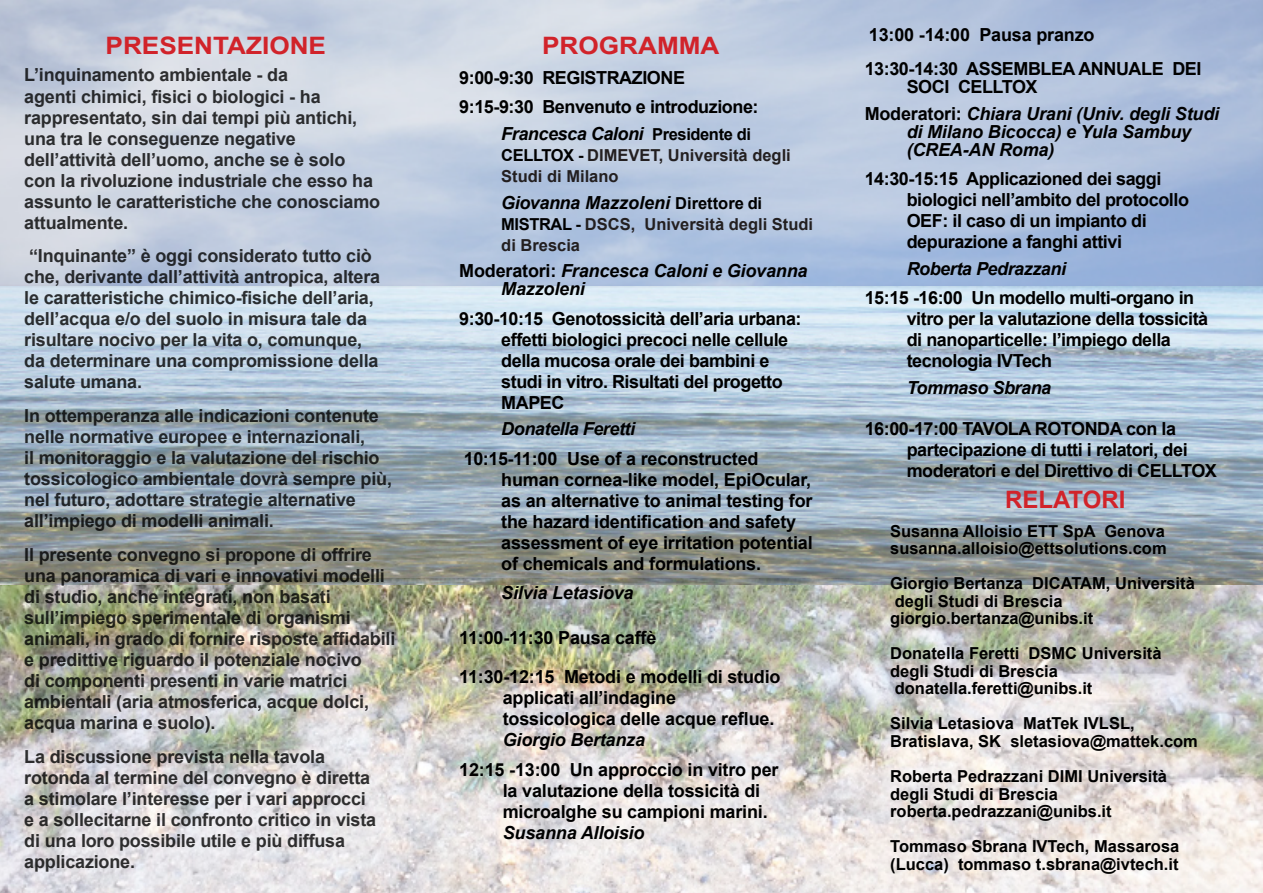
<style>
.page{position:relative;width:1263px;height:893px;background:#fff}
.page>*{position:absolute;margin:0;border:0;box-sizing:border-box;transform-origin:0 0}
.t1{font:700 24px "Arial";color:#d1232a;scale:1.09 1}
.t2{font:700 24px "Arial";color:#d1232a}
.t3{font:700 18px/21px "Arial";letter-spacing:-.01em;color:#000}
.t4{font:italic 700 18px/18px "Arial";letter-spacing:-.01em;color:#000}
.t5{font:700 16.5px "Arial";color:#000}
.t6{font:700 16.5px/21px "Arial";color:#231f20}
.s1{font-style:normal;font-size:16.5px}
.s2{color:#000}
.s3{font-style:normal}
</style>
<div class="page">
<img style="left:0;top:584px;width:1263px;height:309px">
<img style="left:0;top:0;width:1263px;height:584px">
<p class="t1" style="left:106px;top:30px;width:204px">PRESENTAZIONE</p>
<p class="t1" style="left:542px;top:30px;width:164px">PROGRAMMA</p>
<p class="t3" style="left:459px;top:68px;width:227px">9:00-9:30 REGISTRAZIONE</p>
<p class="t3" style="left:459px;top:97px;width:301px">9:15-9:30 Benvenuto e introduzione:</p>
<p class="t4" style="left:501px;top:125px;width:251px">Francesca Caloni <span class="s1">Presidente di</span></p>
<p class="t6" style="left:501px;top:145px;width:291px"><span class="s2">CELLTOX -</span> DIMEVET, Università degli<br>Studi di Milano</p>
<p class="t4" style="left:501px;top:194px;width:262px">Giovanna Mazzoleni <span class="s1">Direttore di</span></p>
<p class="t6" style="left:501px;top:214px;width:313px"><span class="s2">MISTRAL -</span> DSCS, Università degli Studi di Brescia</p>
<p class="t4" style="left:501px;top:262px;width:308px;text-indent:-42px"><span class="s3">Moderatori:</span> Francesca Caloni e Giovanna<br>Mazzoleni</p>
<p class="t3" style="left:501px;top:308px;width:302px;text-indent:-42px">9:30-10:15 Genotossicità dell’aria urbana: effetti biologici precoci nelle cellule della mucosa orale dei bambini e studi in vitro. Risultati del progetto<br>MAPEC</p>
<p class="t4" style="left:501px;top:420px;width:135px">Donatella Feretti</p>
<p class="t3" style="left:501px;top:448px;width:313px;text-indent:-37px">10:15-11:00 Use of a reconstructed human cornea-like model, EpiOcular, as an alternative to animal testing for the hazard identification and safety assessment of eye irritation potential of chemicals and formulations.</p>
<p class="t4" style="left:501px;top:584px;width:134px">Silvia Letasiova</p>
<p class="t3" style="left:459px;top:627px;width:199px">11:00-11:30 Pausa caffè</p>
<p class="t3" style="left:459px;top:666px;width:323px">11:30-12:15 Metodi e modelli di studio</p>
<p class="t3" style="left:503px;top:687px;width:175px">applicati all’indagine</p>
<p class="t3" style="left:503px;top:708px;width:273px">tossicologica delle acque reflue.</p>
<p class="t4" style="left:503px;top:731px;width:144px">Giorgio Bertanza</p>
<p class="t3" style="left:503px;top:759px;width:277px;text-indent:-44px">12:15 -13:00 Un approccio in vitro per la valutazione della tossicità di microalghe su campioni marini.</p>
<p class="t4" style="left:503px;top:824px;width:143px">Susanna Alloisio</p>
<p class="t3" style="left:24px;top:65px;width:357px">L’inquinamento ambientale - da<br>agenti chimici, fisici o biologici - ha rappresentato, sin dai tempi più antichi, una tra le conseguenze negative dell’attività dell’uomo, anche se è solo con la rivoluzione industriale che esso ha assunto le caratteristiche che conosciamo attualmente.</p>
<p class="t3" style="left:24px;top:246px;width:358px">“Inquinante” è oggi considerato tutto ciò che, derivante dall’attività antropica, altera le caratteristiche chimico-fisiche dell’aria, dell’acqua e/o del suolo in misura tale da risultare nocivo per la vita o, comunque, da determinare una compromissione della salute umana.</p>
<p class="t3" style="left:24px;top:406px;width:369px">In ottemperanza alle indicazioni contenute nelle normative europee e internazionali,<br>il monitoraggio e la valutazione del rischio tossicologico ambientale dovrà sempre più, nel futuro, adottare strategie alternative all’impiego di modelli animali.</p>
<p class="t3" style="left:24px;top:545px;width:373px">Il presente convegno si propone di offrire una panoramica di vari e innovativi modelli di studio, anche integrati, non basati sull’impiego sperimentale di organismi animali, in grado di fornire risposte affidabili e predittive riguardo il potenziale nocivo<br>di componenti presenti in varie matrici ambientali (aria atmosferica, acque dolci, acqua marina e suolo).</p>
<p class="t3" style="left:24px;top:746px;width:354px">La discussione prevista nella tavola rotonda al termine del convegno è diretta a stimolare l’interesse per i vari approcci e a sollecitarne il confronto critico in vista di una loro possibile utile e più diffusa applicazione.</p>
<p class="t3" style="left:869px;top:25px;width:227px">13:00 -14:00 Pausa pranzo</p>
<p class="t3" style="left:907px;top:61px;width:296px;line-height:18px;text-indent:-42px">13:30-14:30 ASSEMBLEA ANNUALE DEI<br>SOCI CELLTOX</p>
<p class="t4" style="left:907px;top:105px;width:314px;text-indent:-42px"><span class="s3">Moderatori:</span> Chiara Urani (Univ. degli Studi di Milano Bicocca) e Yula Sambuy (CREA-AN Roma)</p>
<p class="t3" style="left:907px;top:169px;width:284px;text-indent:-42px">14:30-15:15 Applicazioned dei saggi biologici nell’ambito del protocollo OEF: il caso di un impianto di depurazione a fanghi attivi</p>
<p class="t4" style="left:907px;top:260px;width:161px">Roberta Pedrazzani</p>
<p class="t3" style="left:907px;top:288px;width:303px;text-indent:-42px">15:15 -16:00 Un modello multi-organo in vitro per la valutazione della tossicità di nanoparticelle: l’impiego della tecnologia IVTech</p>
<p class="t4" style="left:907px;top:379px;width:146px">Tommaso Sbrana</p>
<p class="t3" style="left:907px;top:419px;width:312px;text-indent:-42px">16:00-17:00 TAVOLA ROTONDA con la partecipazione di tutti i relatori, dei moderatori e del Direttivo di CELLTOX</p>
<p class="t2" style="left:1005px;top:484px;width:122px">RELATORI</p>
<p class="t5" style="left:890px;top:520px;width:276px">Susanna Alloisio ETT SpA Genova</p>
<p class="t5" style="left:890px;top:538px;width:278px">susanna.alloisio@ettsolutions.com</p>
<p class="t5" style="left:890px;top:573px;width:306px">Giorgio Bertanza DICATAM, Università</p>
<p class="t5" style="left:895px;top:590px;width:169px">degli Studi di Brescia</p>
<p class="t5" style="left:890px;top:608px;width:205px">giorgio.bertanza@unibs.it</p>
<p class="t5" style="left:890px;top:643px;width:273px">Donatella Feretti DSMC Università</p>
<p class="t5" style="left:890px;top:660px;width:169px">degli Studi di Brescia</p>
<p class="t5" style="left:895px;top:678px;width:199px">donatella.feretti@unibs.it</p>
<p class="t5" style="left:890px;top:713px;width:246px">Silvia Letasiova MatTek IVLSL,</p>
<p class="t5" style="left:890px;top:730px;width:309px">Bratislava, SK sletasiova@mattek.com</p>
<p class="t5" style="left:890px;top:765px;width:278px">Roberta Pedrazzani DIMI Università</p>
<p class="t5" style="left:890px;top:783px;width:169px">degli Studi di Brescia</p>
<p class="t5" style="left:890px;top:800px;width:223px">roberta.pedrazzani@unibs.it</p>
<p class="t5" style="left:890px;top:835px;width:291px">Tommaso Sbrana IVTech, Massarosa</p>
<p class="t5" style="left:890px;top:853px;width:290px">(Lucca) tommaso t.sbrana@ivtech.it</p>
</div>
